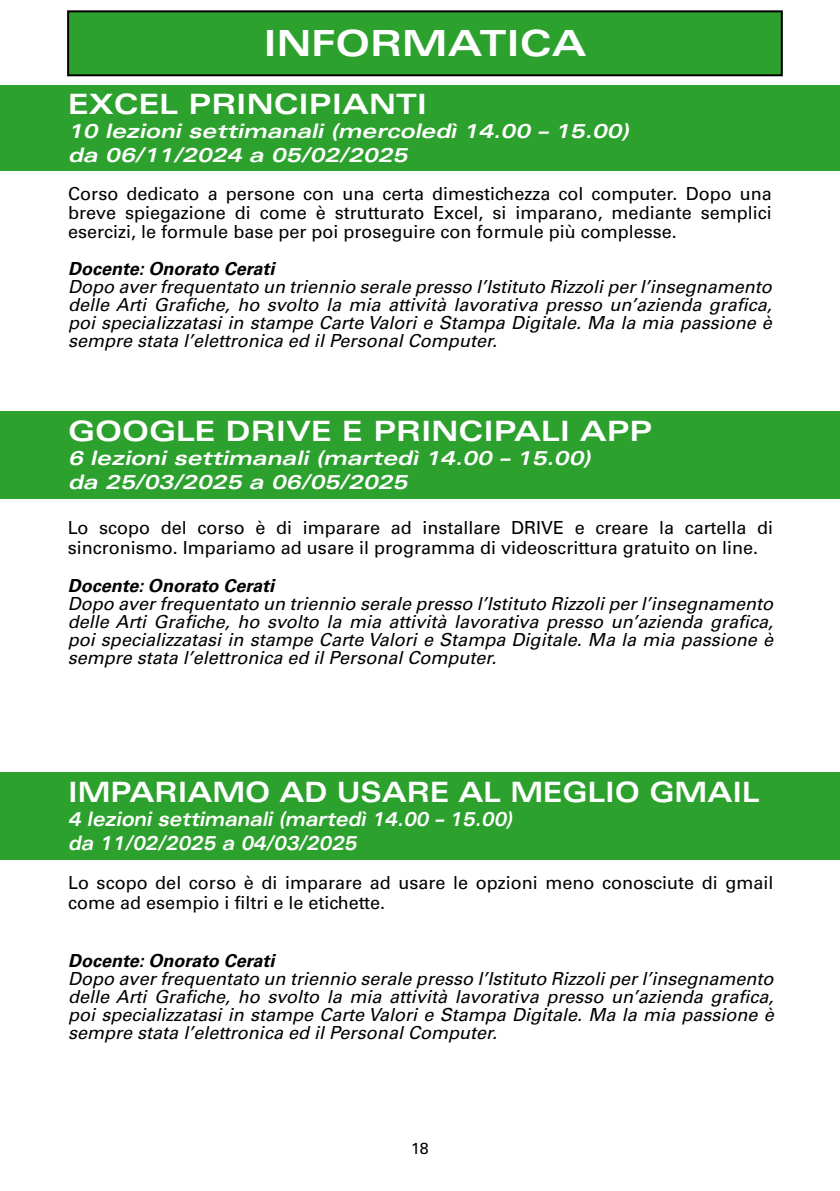
<style>
.page{position:relative;width:840px;height:1191px;background:#fff}
.page>*{position:absolute;margin:0;border:0;box-sizing:border-box;transform-origin:0 0}
.t1{font:700 expanded 36px "Univers LT Std";color:#fff}
.t2{font:700 expanded 28px "Univers LT Std";color:#fff}
.t3{font:700 expanded 28px "Univers LT Std";color:#fff;scale:.93 1}
.t4{font:italic 700 expanded 20px/24px "Univers LT Std";color:#fff}
.t5{font:italic 700 expanded 20px/24px "Univers LT Std";color:#fff;scale:.85 1}
.t6{font:italic 18px/18px "Univers LT Std";color:#000;text-align:justify}
.t7{font:18px/19px "Univers LT Std";color:#000}
.t8{font:italic 700 18px "Univers LT Std";color:#000}
.t9{font:16px "Univers LT Std";color:#000}
</style>
<div class="page">
<div style="left:0;top:772px;width:839px;height:88px;background:#2da12e"></div>
<div style="left:68px;top:11px;width:713px;height:64px;background:#2da12e"></div>
<div style="left:67px;top:10px;width:715px;height:66px;border:2px solid #000"></div>
<div style="left:0;top:85px;width:839px;height:85px;background:#2da12e"></div>
<div style="left:0;top:411px;width:839px;height:88px;background:#2da12e"></div>
<h1 class="t1" style="left:263px;top:23px;width:324px">INFORMATICA</h1>
<h2 class="t2" style="left:68px;top:88px;width:360px">EXCEL PRINCIPIANTI</h2>
<p class="t4" style="left:68px;top:119px;width:562px">10 lezioni settimanali (mercoledì 14.00 – 15.00) da 06/11/2024 a 05/02/2025</p>
<p class="t7" style="left:68px;top:184px;width:704px;text-align:justify">Corso dedicato a persone con una certa dimestichezza col computer. Dopo una breve spiegazione di come è strutturato Excel, si imparano, mediante semplici esercizi, le formule base per poi proseguire con formule più complesse.</p>
<p class="t8" style="left:68px;top:258px;width:208px">Docente: Onorato Cerati</p>
<p class="t6" style="left:68px;top:278px;width:705px">Dopo aver frequentato un triennio serale presso l’Istituto Rizzoli per l’insegnamento delle Arti Grafiche, ho svolto la mia attività lavorativa presso un’azienda grafica, poi specializzatasi in stampe Carte Valori e Stampa Digitale. Ma la mia passione è sempre stata l’elettronica ed il Personal Computer.</p>
<h2 class="t2" style="left:68px;top:415px;width:585px">GOOGLE DRIVE E PRINCIPALI APP</h2>
<p class="t4" style="left:68px;top:447px;width:524px">6 lezioni settimanali (martedì 14.00 – 15.00) da 25/03/2025 a 06/05/2025</p>
<p class="t7" style="left:68px;top:518px;width:706px;line-height:20px">Lo scopo del corso è di imparare ad installare DRIVE e creare la cartella di sincronismo. Impariamo ad usare il programma di videoscrittura gratuito on line.</p>
<p class="t8" style="left:68px;top:575px;width:208px">Docente: Onorato Cerati</p>
<p class="t6" style="left:68px;top:595px;width:706px">Dopo aver frequentato un triennio serale presso l’Istituto Rizzoli per l’insegnamento delle Arti Grafiche, ho svolto la mia attività lavorativa presso un’azienda grafica, poi specializzatasi in stampe Carte Valori e Stampa Digitale. Ma la mia passione è sempre stata l’elettronica ed il Personal Computer.</p>
<h2 class="t3" style="left:68px;top:776px;width:744px">IMPARIAMO AD USARE AL MEGLIO GMAIL</h2>
<p class="t5" style="left:68px;top:807px;width:524px">4 lezioni settimanali (martedì 14.00 – 15.00) da 11/02/2025 a 04/03/2025</p>
<p class="t7" style="left:68px;top:872px;width:706px;line-height:20px">Lo scopo del corso è di imparare ad usare le opzioni meno conosciute di gmail come ad esempio i filtri e le etichette.</p>
<p class="t8" style="left:68px;top:950px;width:208px">Docente: Onorato Cerati</p>
<p class="t6" style="left:68px;top:970px;width:706px">Dopo aver frequentato un triennio serale presso l’Istituto Rizzoli per l’insegnamento delle Arti Grafiche, ho svolto la mia attività lavorativa presso un’azienda grafica, poi specializzatasi in stampe Carte Valori e Stampa Digitale. Ma la mia passione è sempre stata l’elettronica ed il Personal Computer.</p>
<p class="t9" style="left:411px;top:1139px;width:19px">18</p>
</div>
